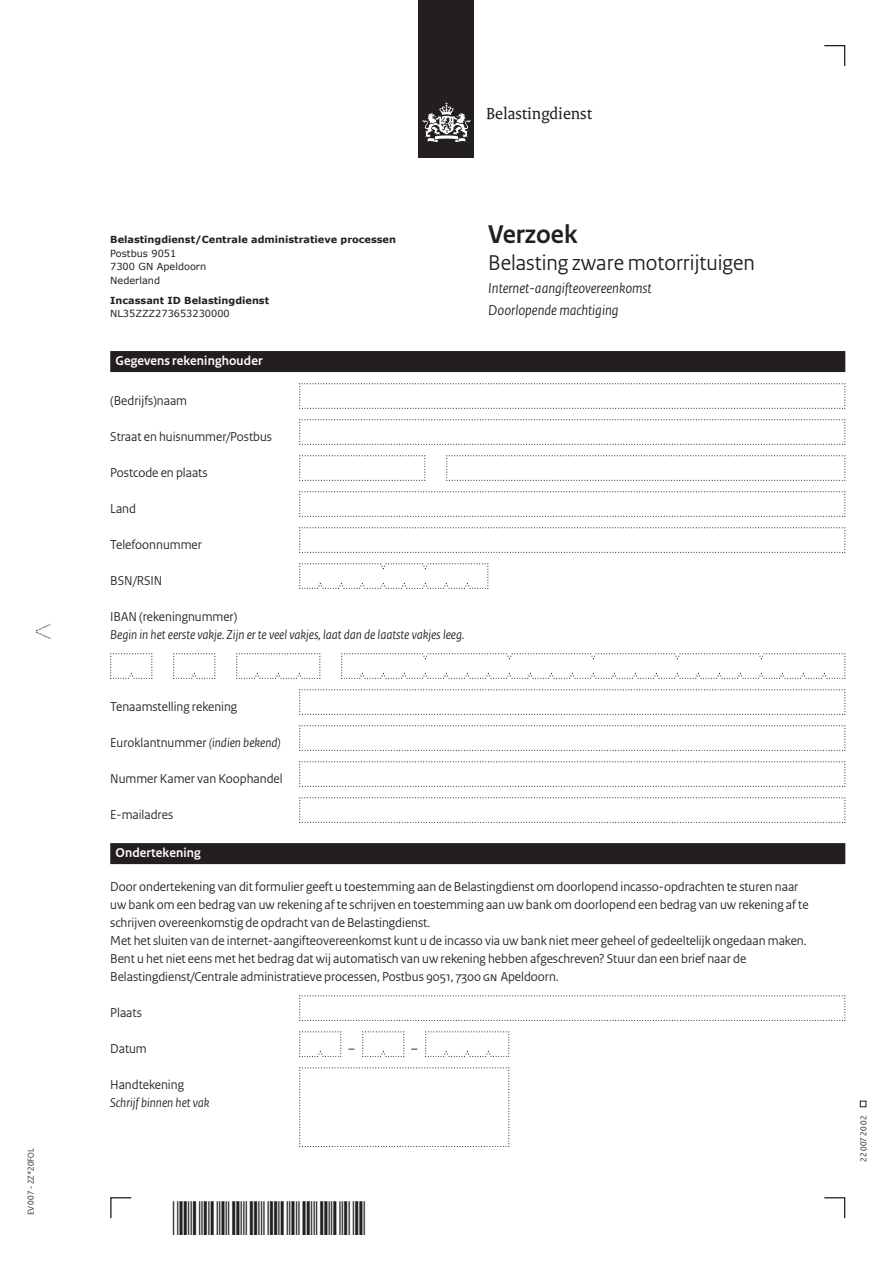
<style>
.page{position:relative;width:893px;height:1263px;background:#fff}
.page>*{position:absolute;margin:0;border:0;box-sizing:border-box;transform-origin:0 0}
.t1{font:700 27px "Rijksoverheid Sans Heading";color:#231f20}
.t2{font:22.5px "Rijksoverheid Sans Heading";color:#231f20}
.t3{font:17.25px "Rijksoverheid Serif";color:#231f20}
.t4{font:italic 15px/22.5px "Rijksoverheid Sans Heading";color:#231f20}
.t5{font:13.5px/18px "Rijksoverheid Sans Heading";color:#231f20}
.t6{font:italic 13.5px "Rijksoverheid Sans Heading";color:#231f20}
.t7{font:700 13.5px "Rijksoverheid Sans Heading";letter-spacing:.01em;color:#fff}
.t8{font:700 9.75px "Verdana";color:#231f20}
.t9{font:9.75px/13.5px "Verdana";color:#231f20}
.t10{font:9px "Rijksoverheid Sans Heading";color:#231f20}
.s1{font-style:italic}
</style>
<div class="page">
<svg style="left:824px;top:1197px;width:22px;height:22px"></svg>
<svg style="left:110px;top:1197px;width:22px;height:22px"></svg>
<svg style="left:824px;top:45px;width:22px;height:21px"></svg>
<svg style="left:860px;top:1101px;width:6px;height:6px"></svg>
<div style="left:419px;top:0;width:55px;height:158px;background:#231f20"></div>
<svg style="left:423px;top:102px;width:47px;height:40px"></svg>
<svg style="left:36px;top:624px;width:15px;height:15px"></svg>
<div style="left:110px;top:351px;width:735px;height:21px;background:#231f20"></div>
<div style="left:110px;top:843px;width:735px;height:21px;background:#231f20"></div>
<svg style="left:299px;top:383px;width:547px;height:26px"></svg>
<svg style="left:299px;top:419px;width:547px;height:26px"></svg>
<svg style="left:299px;top:455px;width:127px;height:26px"></svg>
<svg style="left:446px;top:455px;width:400px;height:26px"></svg>
<svg style="left:299px;top:491px;width:547px;height:26px"></svg>
<svg style="left:299px;top:527px;width:547px;height:26px"></svg>
<svg style="left:299px;top:563px;width:190px;height:26px"></svg>
<svg style="left:110px;top:653px;width:43px;height:26px"></svg>
<svg style="left:173px;top:653px;width:43px;height:26px"></svg>
<svg style="left:236px;top:653px;width:85px;height:26px"></svg>
<svg style="left:341px;top:653px;width:505px;height:26px"></svg>
<svg style="left:299px;top:689px;width:547px;height:26px"></svg>
<svg style="left:299px;top:725px;width:547px;height:26px"></svg>
<svg style="left:299px;top:761px;width:547px;height:26px"></svg>
<svg style="left:299px;top:797px;width:547px;height:26px"></svg>
<svg style="left:299px;top:995px;width:547px;height:26px"></svg>
<svg style="left:299px;top:1031px;width:43px;height:26px"></svg>
<svg style="left:362px;top:1031px;width:43px;height:26px"></svg>
<svg style="left:425px;top:1031px;width:85px;height:26px"></svg>
<svg style="left:299px;top:1067px;width:211px;height:80px"></svg>
<p class="t10" style="left:26px;top:1215px;width:69px;rotate:-90deg">EV 007 - 2Z*20FOL</p>
<p class="t3" style="left:486px;top:103px;width:107px">Belastingdienst</p>
<p class="t8" style="left:110px;top:233px;width:287px">Belastingdienst/Centrale administratieve processen</p>
<p class="t9" style="left:110px;top:246px;width:97px">Postbus 9051<br>7300 GN Apeldoorn<br>Nederland</p>
<p class="t8" style="left:110px;top:293px;width:160px">Incassant ID Belastingdienst</p>
<p class="t9" style="left:110px;top:307px;width:121px">NL35ZZZ273653230000</p>
<p class="t7" style="left:116px;top:353px;width:149px">Gegevens rekeninghouder</p>
<p class="t5" style="left:110px;top:392px;width:78px">(Bedrijfs)naam</p>
<p class="t5" style="left:110px;top:428px;width:163px">Straat en huisnummer/Postbus</p>
<p class="t5" style="left:110px;top:464px;width:99px">Postcode en plaats</p>
<p class="t5" style="left:110px;top:500px;width:27px">Land</p>
<p class="t5" style="left:110px;top:536px;width:93px">Telefoonnummer</p>
<p class="t5" style="left:110px;top:572px;width:54px">BSN/RSIN</p>
<p class="t5" style="left:110px;top:608px;width:129px">IBAN (rekeningnummer)</p>
<p class="t6" style="left:110px;top:627px;width:356px">Begin in het eerste vakje. Zijn er te veel vakjes, laat dan de laatste vakjes leeg.</p>
<h1 class="t1" style="left:488px;top:219px;width:91px">Verzoek</h1>
<h2 class="t2" style="left:488px;top:250px;width:268px">Belasting zware motorrijtuigen</h2>
<p class="t4" style="left:488px;top:277px;width:165px">Internet-aangifteovereenkomst<br>Doorlopende machtiging</p>
<p class="t5" style="left:110px;top:698px;width:129px">Tenaamstelling rekening</p>
<p class="t5" style="left:110px;top:734px;width:172px">Euroklantnummer <span class="s1">(indien bekend)</span></p>
<p class="t5" style="left:110px;top:770px;width:174px">Nummer Kamer van Koophandel</p>
<p class="t5" style="left:110px;top:806px;width:64px">E-mailadres</p>
<p class="t7" style="left:116px;top:845px;width:87px">Ondertekening</p>
<p class="t5" style="left:110px;top:878px;width:700px">Door ondertekening van dit formulier geeft u toestemming aan de Belastingdienst om doorlopend incasso‑opdrachten te sturen naar uw bank om een bedrag van uw rekening af te schrijven en toestemming aan uw bank om doorlopend een bedrag van uw rekening af te schrijven overeenkomstig de opdracht van de Belastingdienst.<br>Met het sluiten van de internet-aangifteovereenkomst kunt u de incasso via uw bank niet meer geheel of gedeeltelijk ongedaan maken.<br>Bent u het niet eens met het bedrag dat wij automatisch van uw rekening hebben afgeschreven? Stuur dan een brief naar de Belastingdienst/Centrale administratieve processen, Postbus 9051, 7300 GN Apeldoorn.</p>
<p class="t5" style="left:110px;top:1004px;width:33px">Plaats</p>
<p class="t5" style="left:110px;top:1040px;width:38px">Datum</p>
<p class="t5" style="left:348px;top:1040px;width:8px">–</p>
<p class="t5" style="left:411px;top:1040px;width:8px">–</p>
<p class="t5" style="left:110px;top:1076px;width:75px">Handtekening</p>
<p class="t6" style="left:110px;top:1095px;width:101px">Schrijf binnen het vak</p>
<p class="t10" style="left:858px;top:1161px;width:47px;rotate:-90deg">22 007 20 02</p>
</div>
